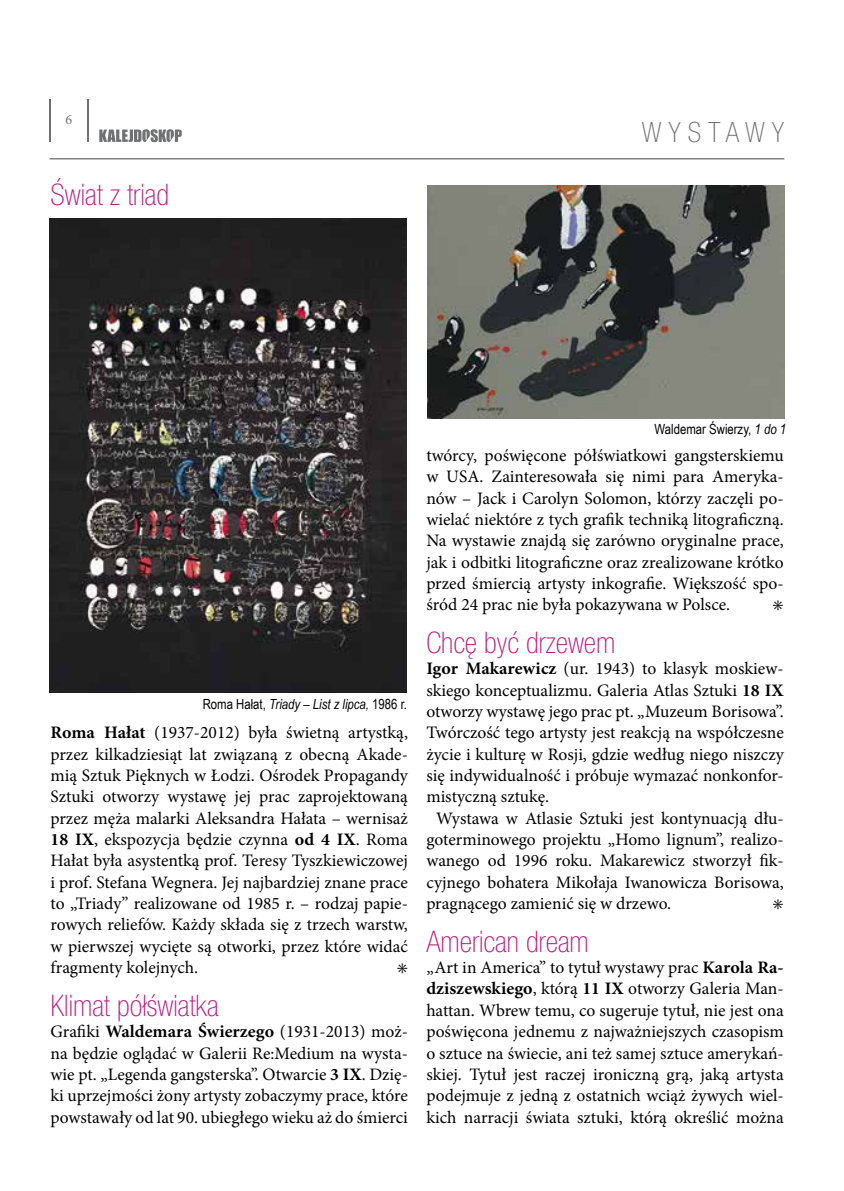
<style>
.page{position:relative;width:844px;height:1191px;background:#fff}
.page>*{position:absolute;margin:0;border:0;box-sizing:border-box;transform-origin:0 0}
.t1{font:100 condensed 29.75px "Helvetica Neue LT Pro";color:#b81d82}
.t2{font:100 condensed 28px "Helvetica Neue LT Pro";letter-spacing:.25em;color:#707172}
.t3{font:17.5px/21.3px "Minion Pro";color:#000;text-align:justify}
.t4{font:italic 14px "Arial Narrow";color:#000}
.t5{font:14px "Arial Narrow";color:#000}
.t6{font:14px "Minion Pro";color:#707172}
.s1{font-style:normal}
.s2{font-weight:700}
.s3{font-style:italic}
</style>
<div class="page">
<hr style="left:50px;top:99px;width:1px;height:43px;background:#707172">
<hr style="left:88px;top:99px;width:1px;height:43px;background:#707172">
<hr style="left:50px;top:158px;width:734px;height:1px;background:#707172">
<svg style="left:99px;top:129px;width:83px;height:13px"></svg>
<img style="left:49px;top:219px;width:357px;height:473px">
<img style="left:427px;top:185px;width:357px;height:233px">
<p class="t6" style="left:66px;top:110px;width:8px">6</p>
<h1 class="t1" style="left:50px;top:178px;width:120px">Świat z triad</h1>
<h2 class="t2" style="left:641px;top:117px;width:144px">WYSTAWY</h2>
<p class="t4" style="left:203px;top:694px;width:206px"><span class="s1">Roma Hałat,</span> Triady – List z lipca, <span class="s1">1986 r.</span></p>
<p class="t3" style="left:50px;top:722px;width:359px"><span class="s2">Roma Hałat</span> (1937-2012) była świetną artystką, przez kilkadziesiąt lat związaną z obecną Akade&shy;mią Sztuk Pięknych w Łodzi. Ośrodek Propagandy Sztuki otworzy wystawę jej prac zaprojektowaną przez męża malarki Aleksandra Hałata – wernisaż <span class="s2">18 IX</span>, ekspozycja będzie czynna <span class="s2">od 4 IX</span>. Roma Hałat była asystentką prof. Teresy Tyszkiewiczowej i prof. Stefana Wegnera. Jej najbardziej znane prace to „Triady” realizowane od 1985 r. – rodzaj papie&shy;rowych reliefów. Każdy składa się z trzech warstw, w pierwszej wycięte są otworki, przez które widać fragmenty kolejnych.</p>
<p class="t3" style="left:396px;top:957px;width:13px">✳</p>
<h1 class="t1" style="left:50px;top:989px;width:170px">Klimat półświatka</h1>
<p class="t3" style="left:50px;top:1021px;width:359px">Grafiki <span class="s2">Waldemara Świerzego</span> (1931-2013) moż&shy;na będzie oglądać w Galerii Re:Medium na wysta&shy;wie pt. „Legenda gangsterska”. Otwarcie <span class="s2">3 IX</span>. Dzię&shy;ki uprzejmości żony artysty zobaczymy prace, które powstawały od lat 90. ubiegłego wieku aż do śmierci</p>
<p class="t5" style="left:654px;top:419px;width:133px">Waldemar Świerzy, <span class="s3">1 do 1</span></p>
<p class="t3" style="left:426px;top:445px;width:359px">twórcy, poświęcone półświatkowi gangsterskiemu w USA. Zainteresowała się nimi para Ameryka&shy;nów – Jack i Carolyn Solomon, którzy zaczęli po&shy;wielać niektóre z tych grafik techniką litograficzną.<br>Na wystawie znajdą się zarówno oryginalne prace, jak i odbitki litograficzne oraz zrealizowane krótko przed śmiercią artysty inkografie. Większość spo&shy;śród 24 prac nie była pokazywana w Polsce.</p>
<p class="t3" style="left:772px;top:594px;width:13px">✳</p>
<h1 class="t1" style="left:426px;top:626px;width:190px">Chcę być drzewem</h1>
<p class="t3" style="left:426px;top:658px;width:359px"><span class="s2">Igor Makarewicz</span> (ur. 1943) to klasyk moskiew-</p>
<p class="t3" style="left:426px;top:679px;width:359px">skiego konceptualizmu. Galeria Atlas Sztuki <span class="s2">18 IX</span></p>
<p class="t3" style="left:426px;top:701px;width:359px">otworzy wystawę jego prac pt. „Muzeum Borisowa”.</p>
<p class="t3" style="left:426px;top:722px;width:359px">Twórczość tego artysty jest reakcją na współczesne</p>
<p class="t3" style="left:426px;top:743px;width:359px">życie i kulturę w Rosji, gdzie według niego niszczy</p>
<p class="t3" style="left:426px;top:765px;width:359px">się indywidualność i próbuje wymazać nonkonfor-</p>
<p class="t3" style="left:426px;top:786px;width:124px">mistyczną sztukę.</p>
<p class="t3" style="left:436px;top:807px;width:349px">Wystawa w Atlasie Sztuki jest kontynuacją dłu-</p>
<p class="t3" style="left:426px;top:829px;width:359px">goterminowego projektu „Homo lignum”, realizo-</p>
<p class="t3" style="left:426px;top:850px;width:359px">wanego od 1996 roku. Makarewicz stworzył fik-</p>
<p class="t3" style="left:426px;top:871px;width:359px">cyjnego bohatera Mikołaja Iwanowicza Borisowa,</p>
<p class="t3" style="left:426px;top:893px;width:246px">pragnącego zamienić się w drzewo.</p>
<p class="t3" style="left:772px;top:893px;width:13px">✳</p>
<h1 class="t1" style="left:426px;top:925px;width:164px">American dream</h1>
<p class="t3" style="left:426px;top:957px;width:359px">„Art in America” to tytuł wystawy prac <span class="s2">Karola Ra&shy;dziszewskiego</span>, którą <span class="s2">11 IX</span> otworzy Galeria Man&shy;hattan. Wbrew temu, co sugeruje tytuł, nie jest ona poświęcona jednemu z najważniejszych czasopism o sztuce na świecie, ani też samej sztuce amerykań&shy;skiej. Tytuł jest raczej ironiczną grą, jaką artysta podejmuje z jedną z ostatnich wciąż żywych wiel&shy;kich narracji świata sztuki, którą określić można</p>
</div>
